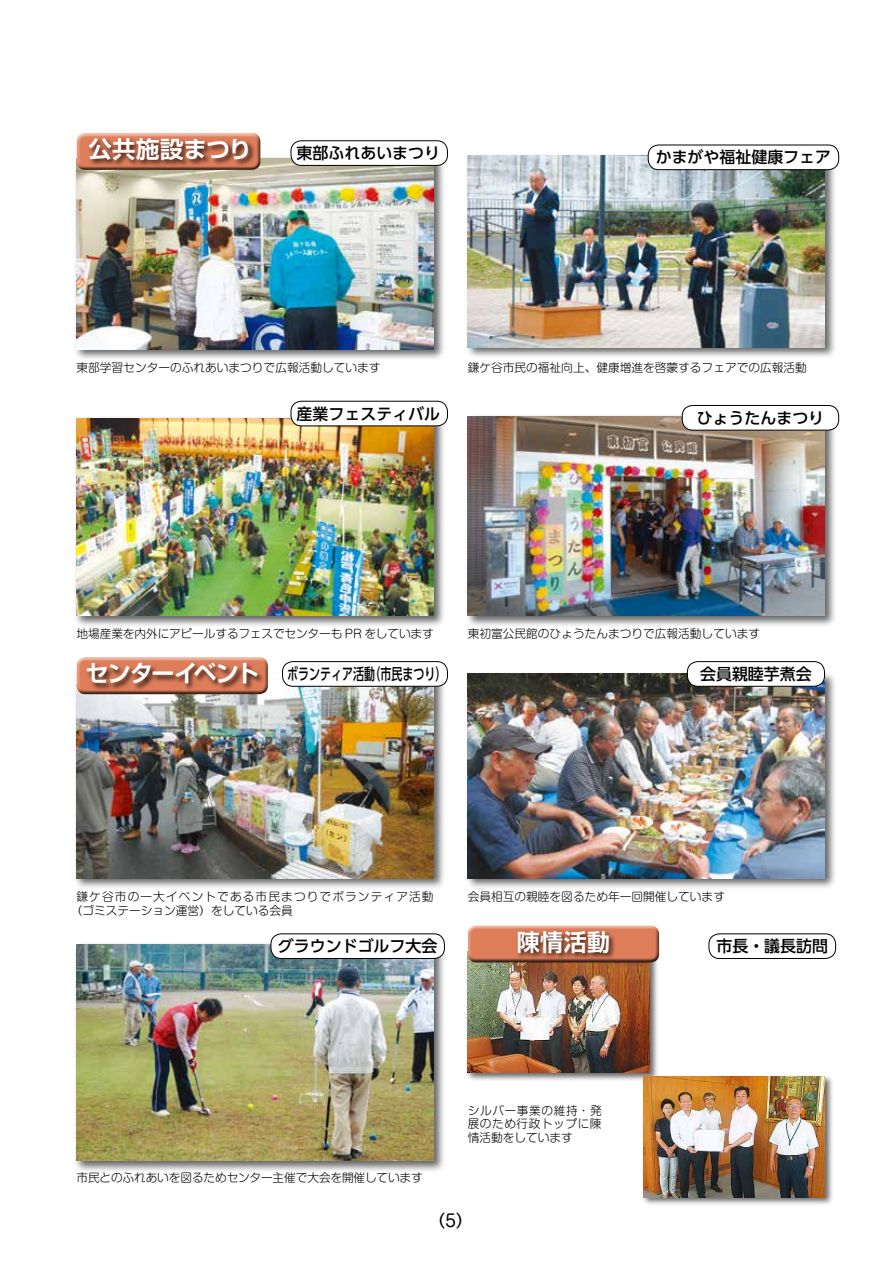
<style>
.page{position:relative;width:893px;height:1263px;background:#fff}
.page>*{position:absolute;margin:0;border:0;box-sizing:border-box;transform-origin:0 0}
.t1{font:700 23.4px "Shin Go Pr 6 De";letter-spacing:-.04em;color:#fff}
.t2{font:700 23.4px "Shin Go Pr 6 De";letter-spacing:.005em;color:#fff}
.t3{font:700 23.4px "Shin Go Pr 6 De";letter-spacing:-.015em;color:#fff}
.t4{font:16.95px "Shin M Go Pr 6";color:#000}
.t5{font:500 15.9px "UD Shin Go Pr 6";color:#000}
.t6{font:500 15.9px "UD Shin Go Pr 6";color:#000;scale:.69 1}
.t7{font:300 11.7px/13.8px "Shin M Go Pr 6";color:#000;text-align:justify}
.t8{font:300 11.7px "Shin M Go Pr 6";letter-spacing:.095em;color:#000}
</style>
<div class="page">
<div style="left:74px;top:155px;width:371px;height:206px;background:#000;opacity:.6"></div>
<img style="left:77px;top:158px;width:357px;height:191px">
<div style="left:74px;top:415px;width:371px;height:213px;background:#000;opacity:.6"></div>
<img style="left:77px;top:418px;width:357px;height:198px">
<div style="left:76px;top:132px;width:186px;height:35px;background:#fff;opacity:.75"></div>
<div style="left:76px;top:134px;width:186px;height:38px;background:#000;opacity:.75"></div>
<div style="left:87px;top:136px;width:168px;height:32px;background:#000;opacity:.75"></div>
<div style="left:291px;top:141px;width:156px;height:24px;background:#fff;border-radius:10px"></div>
<div style="left:291px;top:140px;width:157px;height:26px;border:1px solid #000;border-radius:10px"></div>
<div style="left:291px;top:401px;width:156px;height:25px;background:#fff;border-radius:10px"></div>
<div style="left:291px;top:401px;width:157px;height:25px;border:1px solid #000;border-radius:10px"></div>
<div style="left:465px;top:671px;width:371px;height:219px;background:#000;opacity:.6"></div>
<img style="left:468px;top:674px;width:357px;height:204px">
<div style="left:687px;top:662px;width:137px;height:24px;background:#fff;border-radius:10px"></div>
<div style="left:687px;top:661px;width:138px;height:26px;border:1px solid #000;border-radius:10px"></div>
<div style="left:465px;top:153px;width:371px;height:205px;background:#000;opacity:.6"></div>
<img style="left:468px;top:156px;width:357px;height:191px">
<div style="left:465px;top:413px;width:371px;height:215px;background:#000;opacity:.6"></div>
<img style="left:468px;top:416px;width:357px;height:200px">
<div style="left:648px;top:145px;width:191px;height:25px;background:#fff;border-radius:10px"></div>
<div style="left:648px;top:145px;width:191px;height:25px;border:1px solid #000;border-radius:10px"></div>
<div style="left:682px;top:405px;width:157px;height:25px;background:#fff;border-radius:10px"></div>
<div style="left:682px;top:405px;width:157px;height:26px;border:1px solid #000;border-radius:10px"></div>
<div style="left:74px;top:941px;width:371px;height:231px;background:#000;opacity:.6"></div>
<img style="left:77px;top:944px;width:357px;height:217px">
<div style="left:466px;top:949px;width:193px;height:132px;background:#000;opacity:.6"></div>
<img style="left:468px;top:965px;width:181px;height:107px">
<div style="left:271px;top:934px;width:173px;height:24px;background:#fff;border-radius:10px"></div>
<div style="left:270px;top:933px;width:175px;height:26px;border:1px solid #000;border-radius:10px"></div>
<div style="left:708px;top:933px;width:128px;height:26px;border:1px solid #000;border-radius:10px"></div>
<div style="left:74px;top:671px;width:371px;height:219px;background:#000;opacity:.6"></div>
<img style="left:77px;top:674px;width:357px;height:204px">
<div style="left:76px;top:656px;width:194px;height:36px;background:#fff;opacity:.75"></div>
<div style="left:76px;top:658px;width:194px;height:38px;background:#000;opacity:.75"></div>
<div style="left:86px;top:662px;width:179px;height:29px;background:#000;opacity:.75"></div>
<div style="left:468px;top:924px;width:193px;height:36px;background:#fff;opacity:.75"></div>
<div style="left:468px;top:926px;width:193px;height:39px;background:#000;opacity:.75"></div>
<div style="left:516px;top:929px;width:100px;height:31px;background:#000;opacity:.75"></div>
<div style="left:641px;top:1074px;width:193px;height:132px;background:#000;opacity:.6"></div>
<img style="left:643px;top:1076px;width:182px;height:121px">
<div style="left:282px;top:662px;width:165px;height:24px;background:#fff;border-radius:10px"></div>
<div style="left:282px;top:661px;width:166px;height:26px;border:1px solid #000;border-radius:10px"></div>
<h1 class="t2" style="left:88px;top:130px;width:165px">公共施設まつり</h1>
<h3 class="t5" style="left:297px;top:140px;width:145px">東部ふれあいまつり</h3>
<h3 class="t5" style="left:656px;top:144px;width:177px">かまがや福祉健康フェア</h3>
<p class="t7" style="left:77px;top:360px;width:306px">東部学習センターのふれあいまつりで広報活動しています</p>
<p class="t7" style="left:468px;top:360px;width:341px">鎌ケ谷市民の福祉向上、健康増進を啓蒙するフェアでの広報活動</p>
<h3 class="t5" style="left:297px;top:401px;width:145px">産業フェスティバル</h3>
<h3 class="t5" style="left:697px;top:405px;width:129px">ひょうたんまつり</h3>
<p class="t7" style="left:77px;top:625px;width:359px">地場産業を内外にアピールするフェスでセンターも PR をしています</p>
<p class="t7" style="left:468px;top:625px;width:294px">東初富公民館のひょうたんまつりで広報活動しています</p>
<h1 class="t1" style="left:85px;top:654px;width:175px">センターイベント</h1>
<h3 class="t6" style="left:287px;top:661px;width:233px">ボランティア活動（市民まつり）</h3>
<h3 class="t5" style="left:700px;top:661px;width:113px">会員親睦芋煮会</h3>
<p class="t8" style="left:77px;top:887px;width:359px">鎌ケ谷市の一大イベントである市民まつりでボランティア活動</p>
<p class="t7" style="left:468px;top:889px;width:259px">会員相互の親睦を図るため年一回開催しています</p>
<p class="t7" style="left:71px;top:903px;width:224px">（ゴミステーション運営）をしている会員</p>
<h1 class="t3" style="left:517px;top:922px;width:95px">陳情活動</h1>
<h3 class="t5" style="left:278px;top:933px;width:161px">グラウンドゴルフ大会</h3>
<h3 class="t5" style="left:716px;top:933px;width:113px">市長・議長訪問</h3>
<p class="t7" style="left:76px;top:1170px;width:348px">市民とのふれあいを図るためセンター主催で大会を開催しています</p>
<p class="t7" style="left:468px;top:1103px;width:135px">シルバー事業の維持・発展のため行政トップに陳情活動をしています</p>
<h2 class="t4" style="left:429px;top:1207px;width:46px">（5）</h2>
</div>
